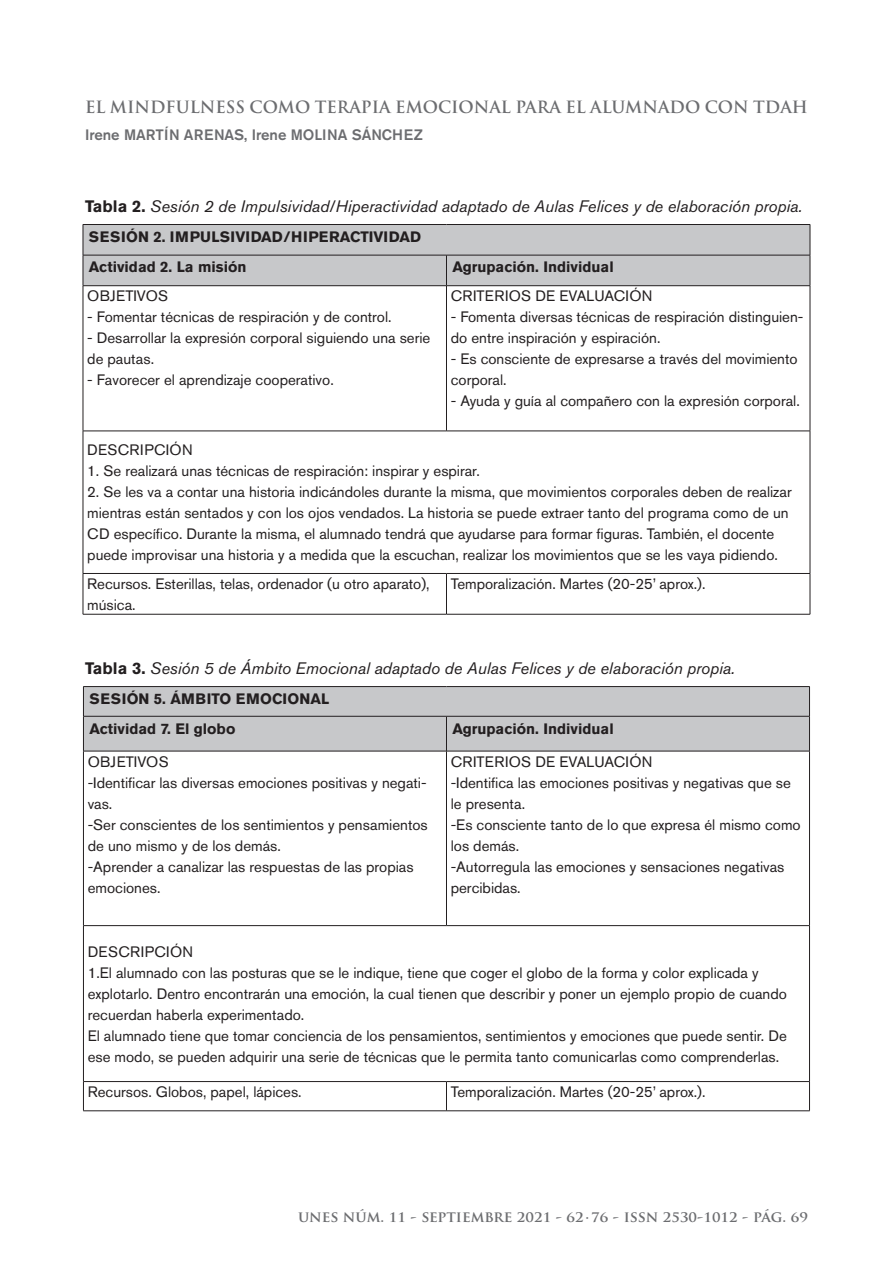
<style>
.page{position:relative;width:893px;height:1263px;background:#fff}
.page>*{position:absolute;margin:0;border:0;box-sizing:border-box;transform-origin:0 0}
.sps_tablas_titulo{font:italic 16.5px "Akzidenz Grotesk Pro";color:#231f20}
.t1{font:700 16.5px "Trajan Pro";color:#6c6d70}
.sps_tablas_texto{font:15px/21px "Akzidenz Grotesk Pro";color:#231f20}
.sps_tablas_epig{font:700 15px "Akzidenz Grotesk Pro";color:#231f20}
.sps_tablas_texto-2{font:15px "Akzidenz Grotesk Pro";letter-spacing:.02em;color:#231f20}
.t2{font:700 15px "Trajan Pro";color:#6c6d70}
.t3{font:500 15px "Akzidenz Grotesk Pro";color:#6c6d70}
.s1{font-weight:700;font-style:normal}
</style>
<div class="page">
<div style="left:84px;top:225px;width:726px;height:60px;background:#c7c8ca"></div>
<hr style="left:83px;top:224px;width:363px;height:1px;background:#231f20">
<hr style="left:83px;top:225px;width:1px;height:30px;background:#231f20">
<hr style="left:446px;top:224px;width:364px;height:1px;background:#231f20">
<hr style="left:810px;top:225px;width:1px;height:30px;background:#231f20">
<hr style="left:83px;top:255px;width:363px;height:1px;background:#231f20">
<hr style="left:83px;top:255px;width:1px;height:30px;background:#231f20">
<hr style="left:446px;top:255px;width:364px;height:1px;background:#231f20">
<hr style="left:446px;top:255px;width:1px;height:30px;background:#231f20">
<hr style="left:810px;top:255px;width:1px;height:30px;background:#231f20">
<hr style="left:83px;top:285px;width:363px;height:1px;background:#231f20">
<hr style="left:83px;top:286px;width:1px;height:145px;background:#231f20">
<hr style="left:446px;top:285px;width:364px;height:1px;background:#231f20">
<hr style="left:446px;top:286px;width:1px;height:145px;background:#231f20">
<hr style="left:810px;top:286px;width:1px;height:145px;background:#231f20">
<hr style="left:83px;top:431px;width:363px;height:1px;background:#231f20">
<hr style="left:83px;top:431px;width:1px;height:142px;background:#231f20">
<hr style="left:446px;top:431px;width:364px;height:1px;background:#231f20">
<hr style="left:810px;top:431px;width:1px;height:142px;background:#231f20">
<hr style="left:83px;top:573px;width:363px;height:1px;background:#231f20">
<hr style="left:83px;top:574px;width:1px;height:40px;background:#231f20">
<hr style="left:446px;top:573px;width:364px;height:1px;background:#231f20">
<hr style="left:446px;top:574px;width:1px;height:40px;background:#231f20">
<hr style="left:810px;top:574px;width:1px;height:40px;background:#231f20">
<hr style="left:83px;top:614px;width:363px;height:1px;background:#231f20">
<hr style="left:446px;top:614px;width:364px;height:1px;background:#231f20">
<div style="left:84px;top:687px;width:725px;height:64px;background:#c7c8ca"></div>
<hr style="left:83px;top:686px;width:363px;height:1px;background:#231f20">
<svg style="left:83px;top:687px;width:1px;height:29px"></svg>
<hr style="left:446px;top:686px;width:364px;height:1px;background:#231f20">
<svg style="left:809px;top:687px;width:1px;height:29px"></svg>
<hr style="left:83px;top:716px;width:363px;height:1px;background:#231f20">
<hr style="left:83px;top:716px;width:1px;height:35px;background:#231f20">
<hr style="left:446px;top:716px;width:364px;height:1px;background:#231f20">
<hr style="left:446px;top:716px;width:1px;height:35px;background:#231f20">
<hr style="left:809px;top:716px;width:1px;height:35px;background:#231f20">
<hr style="left:83px;top:751px;width:363px;height:1px;background:#231f20">
<hr style="left:83px;top:751px;width:1px;height:174px;background:#231f20">
<hr style="left:446px;top:751px;width:364px;height:1px;background:#231f20">
<hr style="left:446px;top:751px;width:1px;height:174px;background:#231f20">
<hr style="left:809px;top:751px;width:1px;height:174px;background:#231f20">
<hr style="left:83px;top:925px;width:363px;height:1px;background:#231f20">
<hr style="left:83px;top:926px;width:1px;height:155px;background:#231f20">
<hr style="left:446px;top:925px;width:364px;height:1px;background:#231f20">
<hr style="left:809px;top:926px;width:1px;height:155px;background:#231f20">
<hr style="left:83px;top:1081px;width:363px;height:1px;background:#231f20">
<svg style="left:83px;top:1082px;width:1px;height:28px"></svg>
<hr style="left:446px;top:1081px;width:364px;height:1px;background:#231f20">
<svg style="left:446px;top:1082px;width:1px;height:28px"></svg>
<svg style="left:809px;top:1082px;width:1px;height:28px"></svg>
<hr style="left:83px;top:1110px;width:363px;height:1px;background:#231f20">
<hr style="left:446px;top:1110px;width:364px;height:1px;background:#231f20">
<p class="t1" style="left:85px;top:96px;width:724px">EL MINDFULNESS COMO TERAPIA EMOCIONAL PARA EL ALUMNADO CON TDAH</p>
<p class="t3" style="left:85px;top:125px;width:339px">Irene MARTÍN ARENAS, Irene MOLINA SÁNCHEZ</p>
<p class="sps_tablas_titulo" style="left:85px;top:195px;width:719px"><span class="s1">Tabla 2.</span> Sesión 2 de Impulsividad/Hiperactividad adaptado de Aulas Felices y de elaboración propia.</p>
<p class="sps_tablas_epig" style="left:89px;top:227px;width:333px">SESIÓN 2. IMPULSIVIDAD/HIPERACTIVIDAD</p>
<p class="sps_tablas_epig" style="left:89px;top:257px;width:159px">Actividad 2. La misión</p>
<p class="sps_tablas_epig" style="left:452px;top:257px;width:163px">Agrupación. Individual</p>
<p class="sps_tablas_texto" style="left:87px;top:285px;width:82px">OBJETIVOS</p>
<p class="sps_tablas_texto" style="left:87px;top:306px;width:306px">- Fomentar técnicas de respiración y de control.</p>
<p class="sps_tablas_texto" style="left:87px;top:327px;width:345px">- Desarrollar la expresión corporal siguiendo una serie de pautas.</p>
<p class="sps_tablas_texto" style="left:87px;top:369px;width:248px">- Favorecer el aprendizaje cooperativo.</p>
<p class="sps_tablas_texto-2" style="left:451px;top:286px;width:203px">CRITERIOS DE EVALUACIÓN</p>
<p class="sps_tablas_texto" style="left:451px;top:306px;width:354px">- Fomenta diversas técnicas de respiración distinguien&shy;do entre inspiración y espiración.</p>
<p class="sps_tablas_texto" style="left:451px;top:348px;width:348px">- Es consciente de expresarse a través del movimiento corporal.</p>
<p class="sps_tablas_texto" style="left:451px;top:390px;width:351px">- Ayuda y guía al compañero con la expresión corporal.</p>
<p class="sps_tablas_texto-2" style="left:87px;top:440px;width:107px">DESCRIPCIÓN</p>
<p class="sps_tablas_texto" style="left:87px;top:460px;width:394px">1. Se realizará unas técnicas de respiración: inspirar y espirar.</p>
<p class="sps_tablas_texto" style="left:87px;top:481px;width:706px">2. Se les va a contar una historia indicándoles durante la misma, que movimientos corporales deben de realizar mientras están sentados y con los ojos vendados. La historia se puede extraer tanto del programa como de un CD específico. Durante la misma, el alumnado tendrá que ayudarse para formar figuras. También, el docente puede improvisar una historia y a medida que la escuchan, realizar los movimientos que se les vaya pidiendo.</p>
<p class="sps_tablas_texto" style="left:87px;top:573px;width:344px">Recursos. Esterillas, telas, ordenador (u otro aparato), música.</p>
<p class="sps_tablas_texto" style="left:451px;top:573px;width:256px">Temporalización. Martes (20-25’ aprox.).</p>
<p class="sps_tablas_titulo" style="left:85px;top:657px;width:651px"><span class="s1">Tabla 3.</span> Sesión 5 de Ámbito Emocional adaptado de Aulas Felices y de elaboración propia.</p>
<p class="sps_tablas_epig" style="left:89px;top:689px;width:241px">SESIÓN 5. ÁMBITO EMOCIONAL</p>
<p class="sps_tablas_epig" style="left:89px;top:718px;width:147px">Actividad 7. El globo</p>
<p class="sps_tablas_epig" style="left:452px;top:718px;width:163px">Agrupación. Individual</p>
<p class="sps_tablas_texto" style="left:88px;top:751px;width:82px">OBJETIVOS</p>
<p class="sps_tablas_texto" style="left:88px;top:772px;width:340px">-Identificar las diversas emociones positivas y negati&shy;vas.</p>
<p class="sps_tablas_texto" style="left:88px;top:814px;width:341px">-Ser conscientes de los sentimientos y pensamientos de uno mismo y de los demás.</p>
<p class="sps_tablas_texto" style="left:88px;top:856px;width:327px">-Aprender a canalizar las respuestas de las propias emociones.</p>
<p class="sps_tablas_texto-2" style="left:451px;top:752px;width:203px">CRITERIOS DE EVALUACIÓN</p>
<p class="sps_tablas_texto" style="left:451px;top:772px;width:342px">-Identifica las emociones positivas y negativas que se le presenta.</p>
<p class="sps_tablas_texto" style="left:451px;top:814px;width:351px">-Es consciente tanto de lo que expresa él mismo como los demás.</p>
<p class="sps_tablas_texto" style="left:451px;top:856px;width:335px">-Autorregula las emociones y sensaciones negativas percibidas.</p>
<p class="sps_tablas_texto-2" style="left:88px;top:942px;width:107px">DESCRIPCIÓN</p>
<p class="sps_tablas_texto" style="left:88px;top:962px;width:701px">1.El alumnado con las posturas que se le indique, tiene que coger el globo de la forma y color explicada y explotarlo. Dentro encontrarán una emoción, la cual tienen que describir y poner un ejemplo propio de cuando recuerdan haberla experimentado.</p>
<p class="sps_tablas_texto" style="left:88px;top:1025px;width:701px">El alumnado tiene que tomar conciencia de los pensamientos, sentimientos y emociones que puede sentir. De ese modo, se pueden adquirir una serie de técnicas que le permita tanto comunicarlas como comprenderlas.</p>
<p class="sps_tablas_texto" style="left:88px;top:1081px;width:216px">Recursos. Globos, papel, lápices.</p>
<p class="sps_tablas_texto" style="left:451px;top:1081px;width:256px">Temporalización. Martes (20-25’ aprox.).</p>
<p class="t2" style="left:298px;top:1207px;width:511px">unes núm. 11 - septiembre 2021 - 62·76 - issn 2530-1012 - pág. 69</p>
</div>
